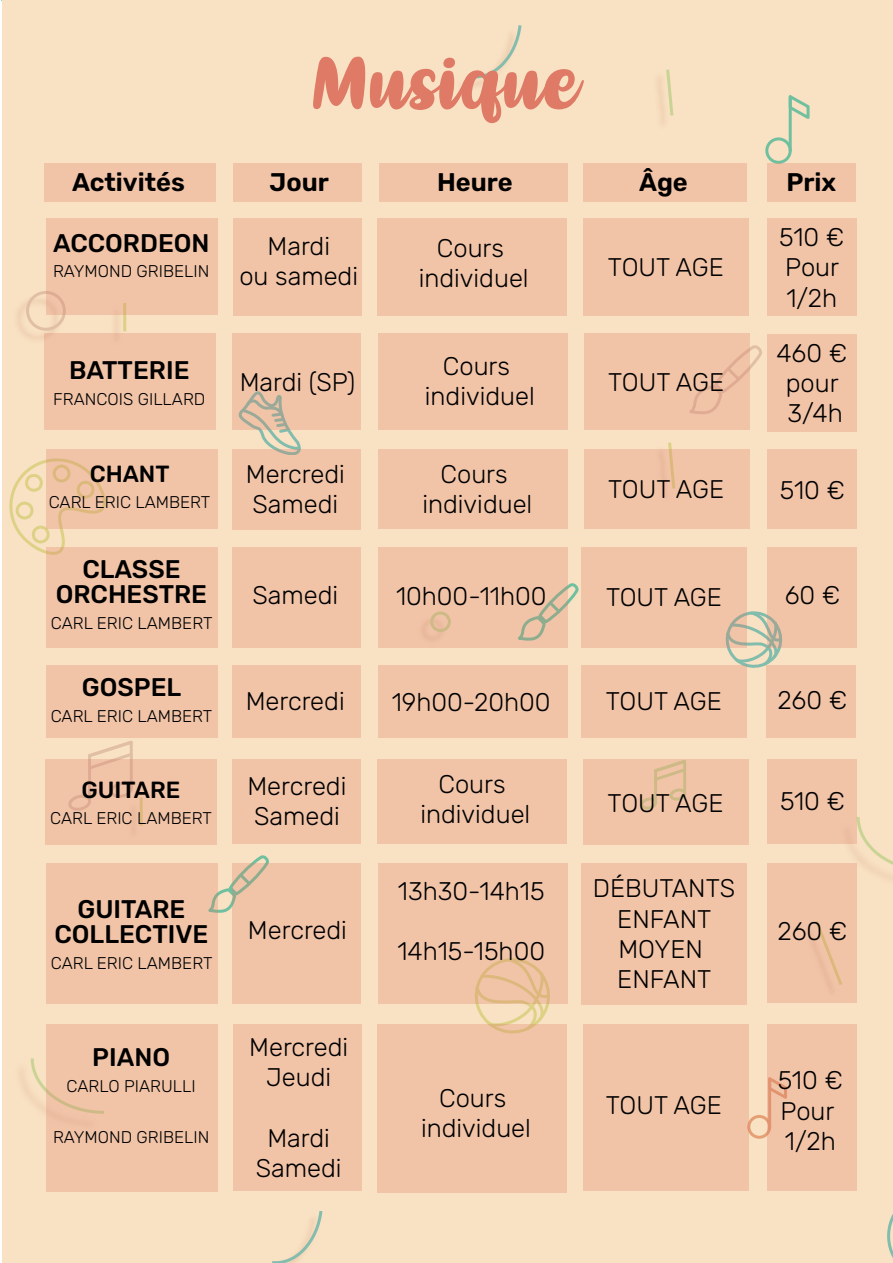
<style>
.page{position:relative;width:893px;height:1263px;background:#fff}
.page>*{position:absolute;margin:0;border:0;box-sizing:border-box;transform-origin:0 0}
.t1{font:67.95px "Kathen";color:#de7a65}
.t2{font:300 25.5px/30.2px "Rubik";color:#000;text-align:center}
.t3{font:500 25.5px/25.7px "Rubik";color:#000;text-align:center}
.t4{font:600 25.5px "Rubik";color:#000}
.t5{font:500 23.4px "Rubik";color:#000}
.t6{font:300 16.95px "Rubik";color:#000}
</style>
<div class="page">
<div style="left:2px;top:0;width:891px;height:1263px;background:#f9e1c3"></div>
<svg style="left:887px;top:1214px;width:6px;height:44px"></svg>
<svg style="left:855px;top:817px;width:38px;height:57px"></svg>
<svg style="left:258px;top:430px;width:43px;height:19px"></svg>
<svg style="left:727px;top:611px;width:54px;height:57px"></svg>
<svg style="left:218px;top:855px;width:51px;height:58px"></svg>
<svg style="left:788px;top:95px;width:21px;height:27px"></svg>
<div style="left:765px;top:137px;width:27px;height:27px;border:3px solid #00a683;border-radius:50%"></div>
<hr style="left:789px;top:97px;width:3px;height:54px;background:#00a683">
<svg style="left:475px;top:1003px;width:75px;height:21px"></svg>
<svg style="left:9px;top:459px;width:97px;height:95px"></svg>
<svg style="left:88px;top:741px;width:45px;height:18px"></svg>
<div style="left:747px;top:1115px;width:24px;height:24px;border:3px solid #d46936;border-radius:50%"></div>
<svg style="left:749px;top:345px;width:13px;height:69px"></svg>
<svg style="left:471px;top:25px;width:50px;height:54px"></svg>
<svg style="left:668px;top:442px;width:4px;height:7px"></svg>
<hr style="left:123px;top:303px;width:3px;height:28px;background:#c7c454">
<img style="left:17px;top:294px;width:49px;height:45px">
<div style="left:26px;top:291px;width:40px;height:40px;border:3px solid #cda48d;border-radius:50%"></div>
<svg style="left:272px;top:1211px;width:50px;height:52px"></svg>
<svg style="left:664px;top:69px;width:9px;height:50px"></svg>
<svg style="left:29px;top:1058px;width:17px;height:57px"></svg>
<svg style="left:568px;top:583px;width:11px;height:21px"></svg>
<div style="left:378px;top:547px;width:190px;height:101px;background:#f1c4a8"></div>
<div style="left:44px;top:163px;width:172px;height:38px;background:#f1c4a8"></div>
<div style="left:233px;top:163px;width:129px;height:38px;background:#f1c4a8"></div>
<div style="left:46px;top:218px;width:171px;height:97px;background:#f1c4a8"></div>
<div style="left:234px;top:218px;width:128px;height:98px;background:#f1c4a8"></div>
<div style="left:378px;top:218px;width:189px;height:98px;background:#f1c4a8"></div>
<div style="left:584px;top:218px;width:165px;height:98px;background:#f1c4a8"></div>
<div style="left:767px;top:218px;width:90px;height:98px;background:#f1c4a8"></div>
<div style="left:380px;top:163px;width:188px;height:38px;background:#f1c4a8"></div>
<div style="left:583px;top:163px;width:164px;height:38px;background:#f1c4a8"></div>
<div style="left:767px;top:163px;width:89px;height:38px;background:#f1c4a8"></div>
<div style="left:46px;top:1024px;width:171px;height:168px;background:#f1c4a8"></div>
<div style="left:234px;top:1024px;width:128px;height:167px;background:#f1c4a8"></div>
<div style="left:377px;top:1024px;width:190px;height:169px;background:#f1c4a8"></div>
<div style="left:583px;top:1024px;width:165px;height:167px;background:#f1c4a8"></div>
<div style="left:767px;top:1024px;width:90px;height:167px;background:#f1c4a8"></div>
<div style="left:44px;top:334px;width:171px;height:96px;background:#f1c4a8"></div>
<div style="left:232px;top:334px;width:129px;height:96px;background:#f1c4a8"></div>
<div style="left:378px;top:334px;width:190px;height:96px;background:#f1c4a8"></div>
<div style="left:584px;top:334px;width:165px;height:96px;background:#f1c4a8"></div>
<div style="left:767px;top:334px;width:90px;height:97px;background:#f1c4a8"></div>
<div style="left:46px;top:759px;width:171px;height:86px;background:#f1c4a8"></div>
<div style="left:232px;top:759px;width:128px;height:84px;background:#f1c4a8"></div>
<div style="left:378px;top:759px;width:189px;height:84px;background:#f1c4a8"></div>
<div style="left:583px;top:759px;width:166px;height:86px;background:#f1c4a8"></div>
<div style="left:767px;top:759px;width:89px;height:84px;background:#f1c4a8"></div>
<div style="left:46px;top:449px;width:172px;height:79px;background:#f1c4a8"></div>
<div style="left:232px;top:449px;width:129px;height:81px;background:#f1c4a8"></div>
<div style="left:378px;top:449px;width:190px;height:79px;background:#f1c4a8"></div>
<div style="left:584px;top:449px;width:165px;height:79px;background:#f1c4a8"></div>
<div style="left:767px;top:547px;width:89px;height:101px;background:#f1c4a8"></div>
<div style="left:767px;top:449px;width:89px;height:79px;background:#f1c4a8"></div>
<div style="left:46px;top:863px;width:172px;height:140px;background:#f1c4a8"></div>
<div style="left:232px;top:863px;width:129px;height:140px;background:#f1c4a8"></div>
<div style="left:378px;top:863px;width:190px;height:140px;background:#f1c4a8"></div>
<div style="left:582px;top:863px;width:165px;height:142px;background:#f1c4a8"></div>
<div style="left:767px;top:863px;width:89px;height:140px;background:#f1c4a8"></div>
<div style="left:46px;top:665px;width:171px;height:73px;background:#f1c4a8"></div>
<div style="left:232px;top:665px;width:129px;height:73px;background:#f1c4a8"></div>
<div style="left:378px;top:665px;width:189px;height:73px;background:#f1c4a8"></div>
<div style="left:582px;top:665px;width:165px;height:73px;background:#f1c4a8"></div>
<div style="left:766px;top:665px;width:90px;height:73px;background:#f1c4a8"></div>
<div style="left:46px;top:547px;width:172px;height:101px;background:#f1c4a8"></div>
<div style="left:232px;top:547px;width:129px;height:101px;background:#f1c4a8"></div>
<div style="left:582px;top:547px;width:165px;height:101px;background:#f1c4a8"></div>
<h1 class="t1" style="left:311px;top:44px;width:270px">Musique</h1>
<p class="t4" style="left:72px;top:168px;width:114px">Activités</p>
<p class="t4" style="left:270px;top:168px;width:61px">Jour</p>
<p class="t3" style="left:53px;top:230px;width:158px">ACCORDEON</p>
<p class="t6" style="left:53px;top:262px;width:158px">RAYMOND GRIBELIN</p>
<p class="t2" style="left:239px;top:231px;width:120px">Mardi<br>ou samedi</p>
<p class="t4" style="left:437px;top:168px;width:77px">Heure</p>
<p class="t4" style="left:639px;top:168px;width:50px">Âge</p>
<p class="t4" style="left:786px;top:168px;width:51px">Prix</p>
<p class="t2" style="left:419px;top:234px;width:111px">Cours individuel</p>
<p class="t2" style="left:608px;top:252px;width:117px">TOUT AGE</p>
<p class="t2" style="left:779px;top:223px;width:67px;text-align:left">510 €<br>Pour<br>1/2h</p>
<p class="t3" style="left:69px;top:358px;width:122px">BATTERIE</p>
<p class="t6" style="left:53px;top:390px;width:154px">FRANCOIS GILLARD</p>
<p class="t5" style="left:90px;top:461px;width:81px">CHANT</p>
<p class="t6" style="left:49px;top:492px;width:163px">CARL ERIC LAMBERT</p>
<p class="t3" style="left:56px;top:557px;width:153px">CLASSE<br>ORCHESTRE</p>
<p class="t6" style="left:51px;top:614px;width:163px">CARL ERIC LAMBERT</p>
<p class="t3" style="left:82px;top:675px;width:101px">GOSPEL</p>
<p class="t6" style="left:51px;top:706px;width:163px">CARL ERIC LAMBERT</p>
<p class="t5" style="left:81px;top:777px;width:100px">GUITARE</p>
<p class="t6" style="left:50px;top:808px;width:163px">CARL ERIC LAMBERT</p>
<p class="t3" style="left:54px;top:896px;width:155px">GUITARE<br>COLLECTIVE</p>
<p class="t6" style="left:51px;top:953px;width:163px">CARL ERIC LAMBERT</p>
<p class="t3" style="left:92px;top:1045px;width:79px">PIANO</p>
<p class="t6" style="left:67px;top:1076px;width:131px">CARLO PIARULLI</p>
<p class="t6" style="left:53px;top:1127px;width:158px">RAYMOND GRIBELIN</p>
<p class="t2" style="left:425px;top:351px;width:111px">Cours individuel</p>
<p class="t2" style="left:240px;top:368px;width:117px">Mardi (SP)</p>
<p class="t2" style="left:608px;top:368px;width:117px">TOUT AGE</p>
<p class="t2" style="left:776px;top:339px;width:72px">460 € pour<br>3/4h</p>
<p class="t2" style="left:246px;top:460px;width:100px;text-align:left">Mercredi<br>Samedi</p>
<p class="t2" style="left:422px;top:459px;width:111px">Cours individuel</p>
<p class="t2" style="left:608px;top:475px;width:117px">TOUT AGE</p>
<p class="t2" style="left:780px;top:475px;width:67px">510 €</p>
<p class="t2" style="left:252px;top:581px;width:87px">Samedi</p>
<p class="t2" style="left:606px;top:582px;width:117px">TOUT AGE</p>
<p class="t2" style="left:396px;top:582px;width:152px">10h00-11h00</p>
<p class="t2" style="left:785px;top:581px;width:57px">60 €</p>
<p class="t2" style="left:246px;top:687px;width:100px">Mercredi</p>
<p class="t2" style="left:392px;top:688px;width:160px">19h00-20h00</p>
<p class="t2" style="left:606px;top:686px;width:117px">TOUT AGE</p>
<p class="t2" style="left:777px;top:686px;width:71px">260 €</p>
<p class="t2" style="left:247px;top:771px;width:100px;text-align:left">Mercredi<br>Samedi</p>
<p class="t2" style="left:248px;top:916px;width:100px">Mercredi</p>
<p class="t2" style="left:249px;top:1033px;width:100px">Mercredi<br>Jeudi</p>
<p class="t2" style="left:256px;top:1123px;width:87px">Mardi<br>Samedi</p>
<p class="t2" style="left:420px;top:770px;width:111px">Cours individuel</p>
<p class="t2" style="left:398px;top:876px;width:148px">13h30-14h15</p>
<p class="t2" style="left:397px;top:936px;width:149px">14h15-15h00</p>
<p class="t2" style="left:421px;top:1084px;width:111px">Cours individuel</p>
<p class="t2" style="left:608px;top:788px;width:117px">TOUT AGE</p>
<p class="t2" style="left:780px;top:787px;width:67px">510 €</p>
<p class="t2" style="left:593px;top:874px;width:144px">DÉBUTANTS<br>ENFANT<br>MOYEN<br>ENFANT</p>
<p class="t2" style="left:606px;top:1091px;width:117px">TOUT AGE</p>
<p class="t2" style="left:777px;top:917px;width:71px">260 €</p>
<p class="t2" style="left:778px;top:1066px;width:67px;text-align:left">510 €<br>Pour<br>1/2h</p>
</div>
